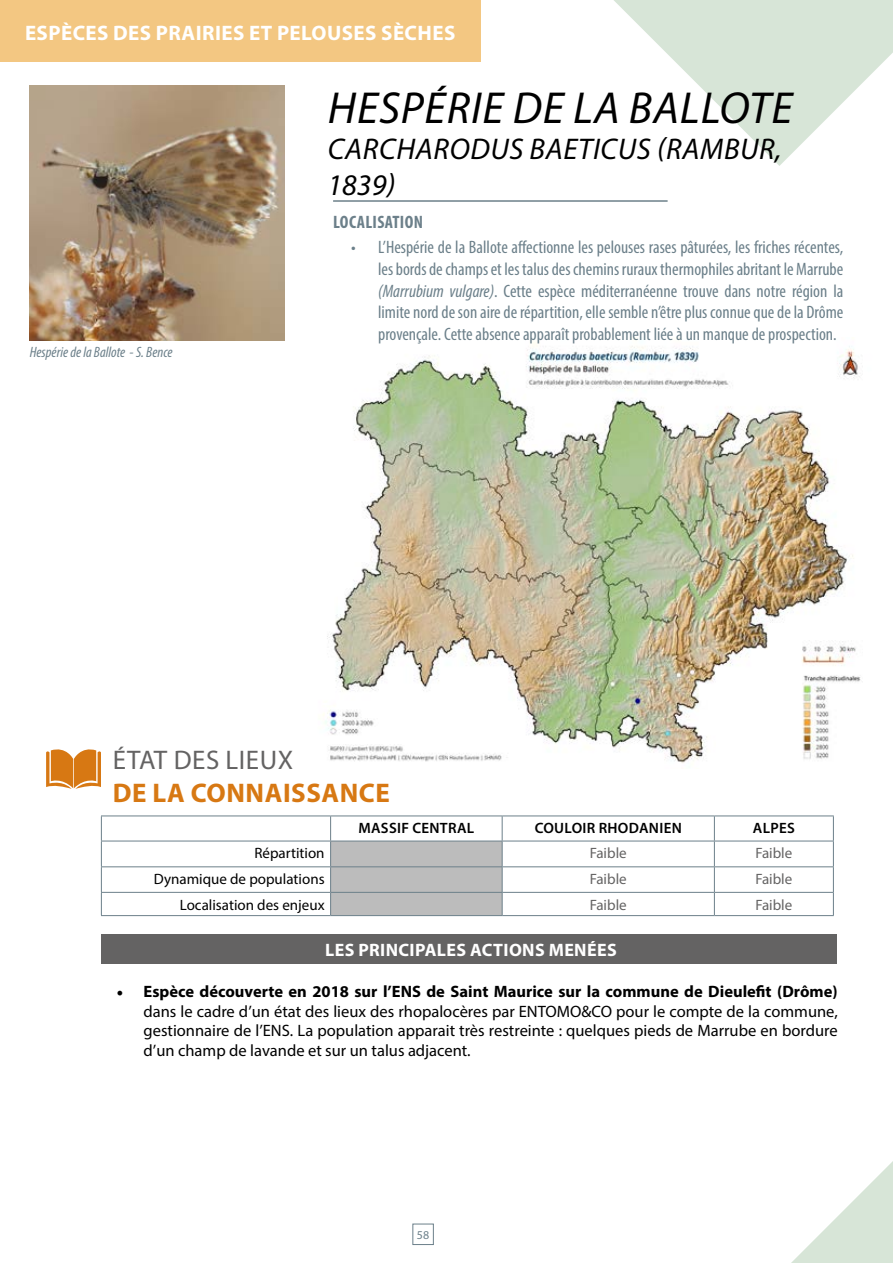
<style>
.page{position:relative;width:893px;height:1263px;background:#fff}
.page>*{position:absolute;margin:0;border:0;box-sizing:border-box;transform-origin:0 0}
.t1{font:italic 45px "Myriad Pro";letter-spacing:.02em;color:#000}
.t2{font:italic 30px/36px "Myriad Pro";letter-spacing:.02em;color:#000}
.t3{font:700 27px "Myriad Pro";letter-spacing:.02em;color:#d77813}
.t4{font:27px "Myriad Pro";letter-spacing:.02em;color:#646363}
.t5{font:700 21px "Myriad Pro";letter-spacing:.02em;color:#fff}
.t6{font:condensed 18px/21.6px "Myriad Pro";color:#6c808a;text-align:justify}
.t7{font:700 18px "Myriad Pro";letter-spacing:.02em;color:#fff}
.t8{font:700 condensed 18px "Myriad Pro";letter-spacing:.02em;color:#6c808a}
.t9{font:16.5px/19.8px "Myriad Pro";color:#000;text-align:justify}
.t10{font:15px "Myriad Pro";color:#000}
.t11{font:15px "Myriad Pro";color:#646363}
.t12{font:600 15px "Myriad Pro";letter-spacing:.02em;color:#000}
.t13{font:italic condensed 15px "Myriad Pro";color:#6c808a}
.t14{font:12px "Myriad Pro";color:#6c808a}
.s1{font-style:italic}
.s2{font-family:"Minion Pro";font-size:18px}
.s3{font-weight:700}
</style>
<div class="page">
<svg style="left:730px;top:902px;width:163px;height:361px"></svg>
<div style="left:412px;top:1224px;width:22px;height:21px;border:1px solid #6c808a"></div>
<svg style="left:614px;top:0;width:279px;height:166px;fill:#d7e5d7"></svg>
<div style="left:101px;top:934px;width:736px;height:30px;background:#646363"></div>
<hr style="left:714px;top:815px;width:120px;height:1px;background:#6c808a">
<hr style="left:714px;top:841px;width:120px;height:1px;background:#6c808a">
<hr style="left:714px;top:915px;width:120px;height:1px;background:#6c808a">
<hr style="left:502px;top:815px;width:212px;height:1px;background:#6c808a">
<hr style="left:502px;top:841px;width:212px;height:1px;background:#6c808a">
<hr style="left:331px;top:915px;width:171px;height:1px;background:#6c808a">
<svg style="left:714px;top:816px;width:1px;height:99px"></svg>
<hr style="left:502px;top:915px;width:212px;height:1px;background:#6c808a">
<hr style="left:101px;top:915px;width:230px;height:1px;background:#6c808a">
<hr style="left:101px;top:866px;width:230px;height:1px;background:#6c808a">
<hr style="left:502px;top:866px;width:212px;height:1px;background:#6c808a">
<hr style="left:714px;top:866px;width:120px;height:1px;background:#6c808a">
<svg style="left:833px;top:816px;width:1px;height:99px"></svg>
<hr style="left:101px;top:892px;width:230px;height:1px;background:#6c808a">
<hr style="left:502px;top:892px;width:212px;height:1px;background:#6c808a">
<hr style="left:714px;top:892px;width:120px;height:1px;background:#6c808a">
<hr style="left:101px;top:815px;width:230px;height:1px;background:#6c808a">
<hr style="left:331px;top:815px;width:171px;height:1px;background:#6c808a">
<svg style="left:330px;top:816px;width:173px;height:99px"></svg>
<hr style="left:101px;top:841px;width:230px;height:1px;background:#6c808a">
<hr style="left:331px;top:841px;width:171px;height:1px;background:#6c808a">
<img style="left:30px;top:85px;width:255px;height:255px">
<img style="left:323px;top:343px;width:538px;height:420px">
<hr style="left:333px;top:200px;width:335px;height:2px;background:#6c808a">
<svg style="left:46px;top:749px;width:78px;height:166px"></svg>
<div style="left:0;top:0;width:480px;height:62px;background:#f3c782"></div>
<p class="t5" style="left:25px;top:19px;width:432px">ESPÈCES DES PRAIRIES ET PELOUSES SÈCHES</p>
<h1 class="t1" style="left:328px;top:80px;width:466px">HESPÉRIE DE LA BALLOTE</h1>
<h2 class="t2" style="left:327px;top:130px;width:456px">CARCHARODUS BAETICUS (RAMBUR,<br>1839)</h2>
<p class="t8" style="left:333px;top:211px;width:91px">LOCALISATION</p>
<p class="t13" style="left:30px;top:343px;width:144px">Hespérie de la Ballote - S. Bence</p>
<p class="t6" style="left:378px;top:236px;width:467px;text-indent:-27px">• L’Hespérie de la Ballote affectionne les pelouses rases pâturées, les friches récentes, les bords de champs et les talus des chemins ruraux thermophiles abritant le Marrube <span class="s1">(Marrubium vulgare)</span>. Cette espèce méditerranéenne trouve dans notre région la limite nord de son aire de répartition, elle semble n’être plus connue que de la Drôme provençale. Cette absence apparaît probablement liée à un manque de prospection.</p>
<h3 class="t4" style="left:113px;top:744px;width:182px">ÉTAT DES LIEUX</h3>
<h3 class="t3" style="left:113px;top:775px;width:279px">DE LA CONNAISSANCE</h3>
<p class="t12" style="left:358px;top:819px;width:117px">MASSIF CENTRAL</p>
<p class="t12" style="left:535px;top:819px;width:149px">COULOIR RHODANIEN</p>
<p class="t12" style="left:753px;top:819px;width:44px">ALPES</p>
<p class="t10" style="left:254px;top:844px;width:72px">Répartition</p>
<p class="t11" style="left:590px;top:844px;width:38px">Faible</p>
<p class="t11" style="left:755px;top:844px;width:38px">Faible</p>
<p class="t10" style="left:154px;top:870px;width:172px">Dynamique de populations</p>
<p class="t11" style="left:590px;top:870px;width:38px">Faible</p>
<p class="t11" style="left:755px;top:870px;width:38px">Faible</p>
<p class="t10" style="left:180px;top:895px;width:146px">Localisation des enjeux</p>
<p class="t11" style="left:590px;top:895px;width:38px">Faible</p>
<p class="t11" style="left:755px;top:895px;width:38px">Faible</p>
<p class="t7" style="left:325px;top:938px;width:293px">LES PRINCIPALES ACTIONS MENÉES</p>
<p class="t9" style="left:144px;top:981px;width:696px;text-indent:-27px"><span class="s2">•</span> <span class="s3">Espèce découverte en 2018 sur l’ENS de Saint Maurice sur la commune de Dieulefit (Drôme) </span>dans le cadre d’un état des lieux des rhopalocères par ENTOMO&amp;CO pour le compte de la commune, gestionnaire de l’ENS. La population apparait très restreinte : quelques pieds de Marrube en bordure d’un champ de lavande et sur un talus adjacent.</p>
<p class="t14" style="left:417px;top:1227px;width:14px">58</p>
</div>
